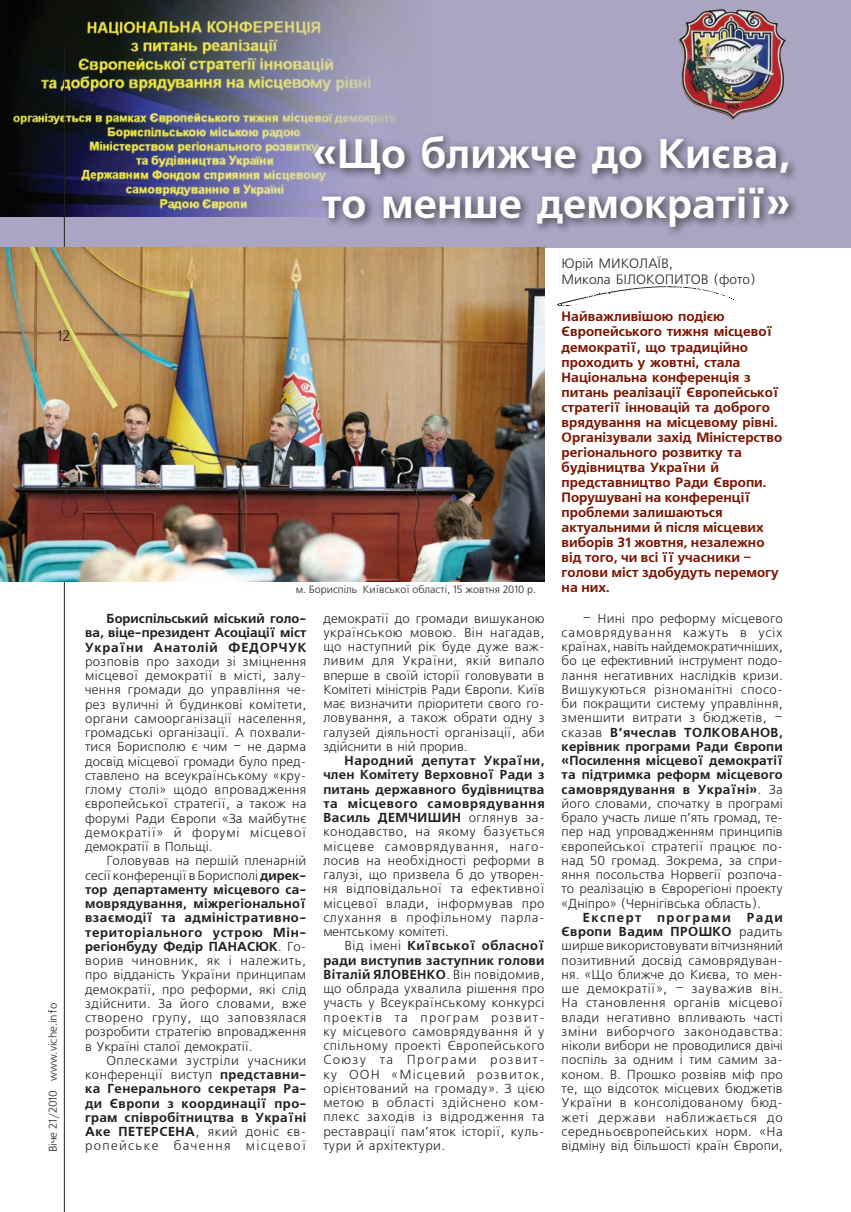
<style>
.page{position:relative;width:851px;height:1212px;background:#fff}
.page>*{position:absolute;margin:0;border:0;box-sizing:border-box;transform-origin:0 0}
.t1{font:700 41.25px/49.5px "Free Set C";color:#fff}
.foto{font:15px "Free Set C";color:#231f20}
.vrez{font:700 13.5px/15px "Free Set C";color:#791500}
.author{font:13.5px/16.2px "Free Set C";color:#231f20}
.text_freeset{font:13.05px/14.2px "Free Set C";letter-spacing:.015em;color:#231f20;text-align:justify}
.text_freeset-2{font:700 13.05px/14.2px "Free Set C";letter-spacing:.025em;color:#231f20;text-align:justify}
.t2{font:11.25px "Free Set C";color:#231f20}
.foto-2{font:10.5px "Free Set C";color:#231f20}
.s1{font-weight:700}
.s2{font-weight:400}
</style>
<div class="page">
<div style="left:0;top:0;width:850px;height:247px;background:#a9a5c3"></div>
<img style="left:0;top:0;width:404px;height:216px">
<div style="left:310px;top:131px;width:489px;height:106px;background:#231f20;opacity:.75"></div>
<svg style="left:64px;top:46px;width:12px;height:1166px"></svg>
<img style="left:678px;top:9px;width:107px;height:111px">
<img style="left:0;top:247px;width:544px;height:334px">
<svg style="left:557px;top:286px;width:175px;height:20px"></svg>
<p class="foto" style="left:57px;top:327px;width:15px">12</p>
<p class="t2" style="left:47px;top:1152px;width:151px;rotate:-90deg">Віче 21/2010 www.viche.info</p>
<p class="t1" style="left:313px;top:130px;width:479px">«Що ближче до Києва, то менше демократії»</p>
<p class="author" style="left:561px;top:255px;width:196px">Юрій МИКОЛАЇВ,<br>Микола БІЛОКОПИТОВ (фото)</p>
<p class="vrez" style="left:561px;top:310px;width:222px">Найважливішою подією<br>Європейського тижня місцевої демократії, що традиційно проходить у жовтні, стала<br>Національна конференція з питань реалізації Європейської стратегії інновацій та доброго врядування на місцевому рівні.<br>Організували захід Міністерство регіонального розвитку та будівництва України й представництво Ради Європи.</p>
<p class="vrez" style="left:561px;top:490px;width:218px">Порушувані на конференції проблеми залишаються актуальними й після місцевих виборів 31 жовтня, незалежно від того, чи всі її учасники – голови міст здобудуть перемогу</p>
<p class="foto-2" style="left:296px;top:584px;width:242px">м. Бориспіль Київської області, 15 жовтня 2010 р.</p>
<p class="vrez" style="left:561px;top:580px;width:49px">на них.</p>
<p class="text_freeset" style="left:85px;top:612px;width:223px;text-indent:21px"><span class="s1">Бориспільський міський голо&shy;ва, віце-президент Асоціації міст України Анатолій ФЕДОРЧУК </span>розповів про заходи зі зміцнення місцевої демократії в місті, залу&shy;чення громади до управління че&shy;рез вуличні й будинкові комітети, органи самоорганізації населення, громадські організації. А похвали&shy;тися Борисполю є чим – не дарма досвід місцевої громади було пред&shy;ставлено на всеукраїнському «кру&shy;глому столі» щодо впровадження європейської стратегії, а також на форумі Ради Європи «За майбутнє демократії» й форумі місцевої демократії в Польщі.</p>
<p class="text_freeset" style="left:85px;top:854px;width:223px;text-align:left;text-indent:21px">Головував на першій пленарній сесії конференції в Борисполі <span class="s1">дирек&shy;тор департаменту місцевого са&shy;моврядування, міжрегіональної взаємодії та адміністративно&shy;територіального устрою Мін&shy;регіонбуду Федір ПАНАСЮК</span>. Го&shy;ворив чиновник, як і належить, про відданість України принципам демократії, про реформи, які слід здійснити. За його словами, вже створено групу, що заповзялася розробити стратегію впровадження в Україні сталої демократії.</p>
<p class="text_freeset-2" style="left:85px;top:1054px;width:223px;text-indent:21px"><span class="s2">Оплесками зустріли учасники конференції виступ</span> представни&shy;ка Генерального секретаря Ра&shy;ди Європи з координації про&shy;грам співробітництва в Україні Аке ПЕТЕРСЕНА<span class="s2">, який доніс єв&shy;ропейське бачення місцевої</span></p>
<p class="text_freeset" style="left:323px;top:612px;width:223px">демократії до громади вишуканою українською мовою. Він нагадав, що наступний рік буде дуже важ&shy;ливим для України, якій випало вперше в своїй історії головувати в Комітеті міністрів Ради Європи. Київ має визначити пріоритети свого го&shy;ловування, а також обрати одну з галузей діяльності організації, аби здійснити в ній прорив.</p>
<p class="text_freeset" style="left:323px;top:754px;width:223px;text-indent:21px"><span class="s1">Народний депутат України, член Комітету Верховної Ради з питань державного будівництва та місцевого самоврядування Василь ДЕМЧИШИН</span> оглянув за&shy;конодавство, на якому базується місцеве самоврядування, наго&shy;лосив на необхідності реформи в галузі, що призвела б до утворен&shy;ня відповідальної та ефективної місцевої влади, інформував про слухання в профільному парла&shy;ментському комітеті.</p>
<p class="text_freeset" style="left:323px;top:939px;width:223px;text-indent:21px">Від імені <span class="s1">Київської обласної ради виступив заступник голови Віталій ЯЛОВЕНКО</span>. Він повідомив, що облрада ухвалила рішення про участь у Всеукраїнському конкурсі проектів та програм розвит&shy;ку місцевого самоврядування й у спільному проекті Європейського Cоюзу та Програми розвит&shy;ку ООН «Місцевий розвиток, орієнтований на громаду». З цією метою в області здійснено ком&shy;плекс заходів із відродження та реставрації пам’яток історії, куль&shy;тури й архітектури.</p>
<p class="text_freeset" style="left:561px;top:612px;width:223px;text-indent:21px">– Нині про реформу місцевого самоврядування кажуть в усіх країнах, навіть найдемократичніших, бо це ефективний інструмент подо&shy;лання негативних наслідків кризи.<br>Вишукуються різноманітні спосо&shy;би покращити систему управління, зменшити витрати з бюджетів, – сказав <span class="s1">В’ячеслав ТОЛКОВАНОВ, керівник програми Ради Європи «Посилення місцевої демократії та підтримка реформ місцевого самоврядування в Україні»</span>. За його словами, спочатку в програмі брало участь лише п’ять громад, те&shy;пер над упровадженням принципів європейської стратегії працює по&shy;над 50 громад. Зокрема, за спри&shy;яння посольства Норвегії розпоча&shy;то реалізацію в Єврорегіоні проекту «Дніпро» (Чернігівська область).</p>
<p class="text_freeset" style="left:561px;top:911px;width:223px;text-indent:21px"><span class="s1">Експерт програми Ради Європи Вадим ПРОШКО</span> радить ширше використовувати вітчизняний позитивний досвід самоврядуван&shy;ня. «Що ближче до Києва, то мен&shy;ше демократії», – зауважив він.<br>На становлення органів місцевої влади негативно впливають часті зміни виборчого законодавства: ніколи вибори не проводилися двічі поспіль за одним і тим самим за&shy;коном. В. Прошко розвіяв міф про те, що відсоток місцевих бюджетів України в консолідованому бюд&shy;жеті держави наближається до середньоєвропейських норм. «На відміну від більшості країн Європи,</p>
</div>
